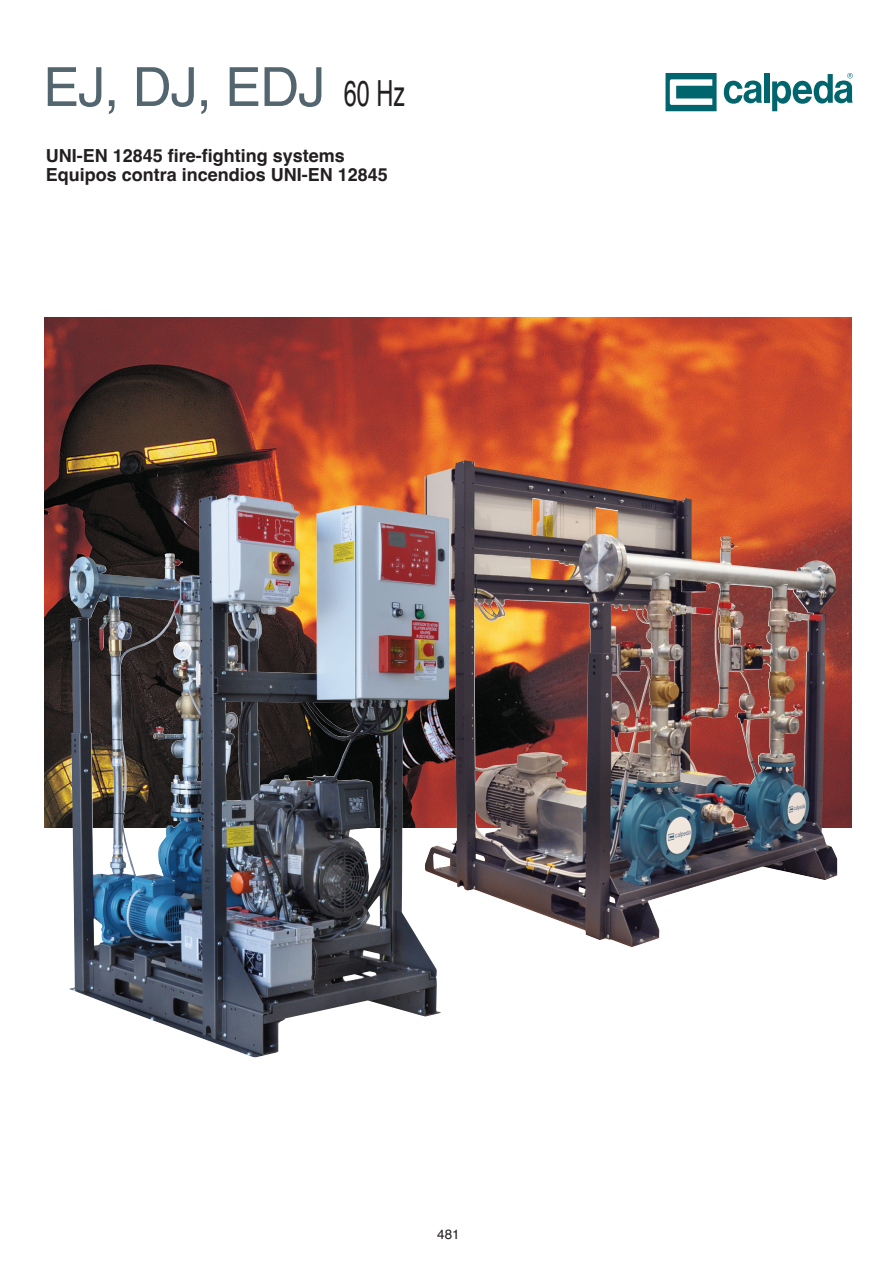
<style>
.page{position:relative;width:895px;height:1264px;background:#fff}
.page>*{position:absolute;margin:0;border:0;box-sizing:border-box;transform-origin:0 0}
.t1{font:54px "Helvetica";letter-spacing:-.015em;color:#53656e}
.t2{font:700 18px "Helvetica";color:#231f20}
.t3{font:13.5px "Helvetica";color:#231f20}
.s1{font-size:36px;color:#231f20}
</style>
<div class="page">
<div style="left:764px;top:73px;width:5px;height:30px;background:#00656d"></div>
<svg style="left:723px;top:80px;width:39px;height:24px"></svg>
<svg style="left:772px;top:73px;width:80px;height:38px"></svg>
<svg style="left:665px;top:73px;width:51px;height:38px"></svg>
<img style="left:44px;top:317px;width:807px;height:510px">
<img style="left:424px;top:460px;width:413px;height:487px">
<img style="left:68px;top:494px;width:382px;height:563px">
<p class="t1" style="left:43px;top:64px;width:363px">EJ, DJ, EDJ <span class="s1">60 Hz</span></p>
<p class="t2" style="left:46px;top:148px;width:301px">UNI-EN 12845 fire-fighting systems</p>
<p class="t2" style="left:46px;top:168px;width:344px">Equipos contra incendios UNI-EN 12845</p>
<p class="t3" style="left:437px;top:1228px;width:24px">481</p>
</div>
